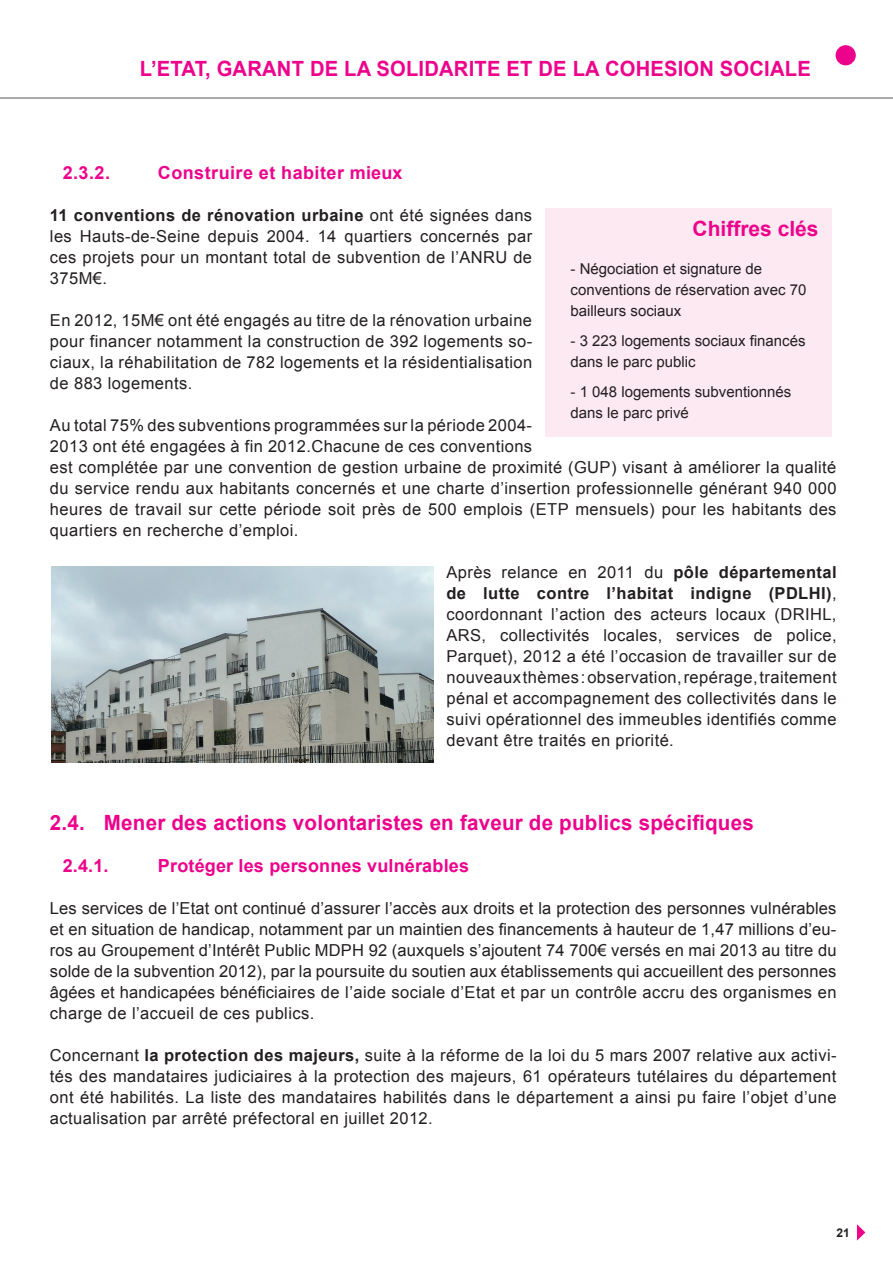
<style>
.page{position:relative;width:893px;height:1263px;background:#fff}
.page>*{position:absolute;margin:0;border:0;box-sizing:border-box;transform-origin:0 0}
.t1{font:700 21px "Arial";letter-spacing:.01em;color:#ed028c}
.t2{font:700 21px "Arial";letter-spacing:.01em;color:#ed028c;scale:.96 1}
.t3{font:700 18px "Arial";letter-spacing:.01em;color:#ed028c}
.t4{font:16.5px/21px "Arial";letter-spacing:.025em;color:#231f20;text-align:justify}
.t5{font:15px/21px "Arial";color:#231f20}
.t6{font:700 12px "Arial";color:#231f20}
.s1{font-weight:700}
</style>
<div class="page">
<div style="left:836px;top:45px;width:20px;height:20px;background:#ed028c;border-radius:50%"></div>
<svg style="left:857px;top:1224px;width:8px;height:16px"></svg>
<hr style="left:0;top:98px;width:893px;height:1px;background:#57585a">
<div style="left:545px;top:208px;width:286px;height:229px;background:#fce9f1"></div>
<img style="left:51px;top:567px;width:383px;height:195px">
<p class="t2" style="left:140px;top:55px;width:573px">L’ETAT, GARANT DE LA SOLIDARITE ET DE LA CO HESION</p>
<p class="t2" style="left:720px;top:55px;width:96px">SOCIALE</p>
<p class="t3" style="left:63px;top:161px;width:79px">2.3.2. C</p>
<p class="t3" style="left:171px;top:161px;width:233px">onstruire et habiter mieux</p>
<p class="t4" style="left:50px;top:205px;width:484px"><span class="s1">11 conventions de rénovation urbaine</span> ont été signées dans les Hauts-de-Seine depuis 2004. 14 quartiers concernés par ces projets pour un montant total de subvention de l’ANRU de 375M€.</p>
<p class="t4" style="left:50px;top:310px;width:484px">En 2012, 15M€ ont été engagés au titre de la rénovation urbaine pour financer notamment la construction de 392 logements so&shy;ciaux, la réhabilitation de 782 logements et la résidentialisation de 883 logements.</p>
<p class="t4" style="left:50px;top:415px;width:788px;text-align:left">Au total 75% des subventions programmées sur la période 2004-<br>2013 ont été engagées à fin 2012.Chacune de ces conventions<br>est complétée par une convention de gestion urbaine de proximité (GUP) visant à améliorer la qualité du service rendu aux habitants concernés et une charte d’insertion professionnelle générant 940 000 heures de travail sur cette période soit près de 500 emplois (ETP mensuels) pour les habitants des quartiers en recherche d’emploi.</p>
<p class="t4" style="left:446px;top:562px;width:392px">Après relance en 2011 du <span class="s1">pôle départemental de lutte contre l’habitat indigne (PDLHI)</span>, coordonnant l’action des acteurs locaux (DRIHL, ARS, collectivités locales, services de police, Parquet), 2012 a été l’occasion de travailler sur de nouveaux thèmes : observation, repérage, traitement pénal et accompagnement des collectivités dans le suivi opérationnel des immeubles identifiés comme devant être traités en priorité.</p>
<p class="t1" style="left:692px;top:215px;width:128px">Chiffres clés</p>
<p class="t5" style="left:570px;top:258px;width:237px">- Négociation et signature de conventions de réservation avec 70 bailleurs sociaux</p>
<p class="t5" style="left:570px;top:330px;width:237px">- 3 223 logements sociaux financés dans le parc public</p>
<p class="t5" style="left:570px;top:381px;width:222px">- 1 048 logements subventionnés dans le parc privé</p>
<p class="t1" style="left:50px;top:809px;width:705px">2.4. Mener des actions volontaristes en faveur de publics spécifiques</p>
<p class="t3" style="left:63px;top:854px;width:47px">2.4.1.</p>
<p class="t3" style="left:158px;top:854px;width:313px">Protéger les personnes vulnérables</p>
<p class="t4" style="left:50px;top:898px;width:788px">Les services de l’Etat ont continué d’assurer l’accès aux droits et la protection des personnes vulnérables et en situation de handicap, notamment par un maintien des financements à hauteur de 1,47 millions d’eu&shy;ros au Groupement d’Intérêt Public MDPH 92 (auxquels s’ajoutent 74 700€ versés en mai 2013 au titre du solde de la subvention 2012), par la poursuite du soutien aux établissements qui accueillent des personnes âgées et handicapées bénéficiaires de l’aide sociale d’Etat et par un contrôle accru des organismes en charge de l’accueil de ces publics.</p>
<p class="t4" style="left:50px;top:1045px;width:788px">Concernant <span class="s1">la protection des majeurs,</span> suite à la réforme de la loi du 5 mars 2007 relative aux activi&shy;tés des mandataires judiciaires à la protection des majeurs, 61 opérateurs tutélaires du département ont été habilités. La liste des mandataires habilités dans le département a ainsi pu faire l’objet d’une actualisation par arrêté préfectoral en juillet 2012.</p>
<p class="t6" style="left:837px;top:1225px;width:15px">21</p>
</div>
